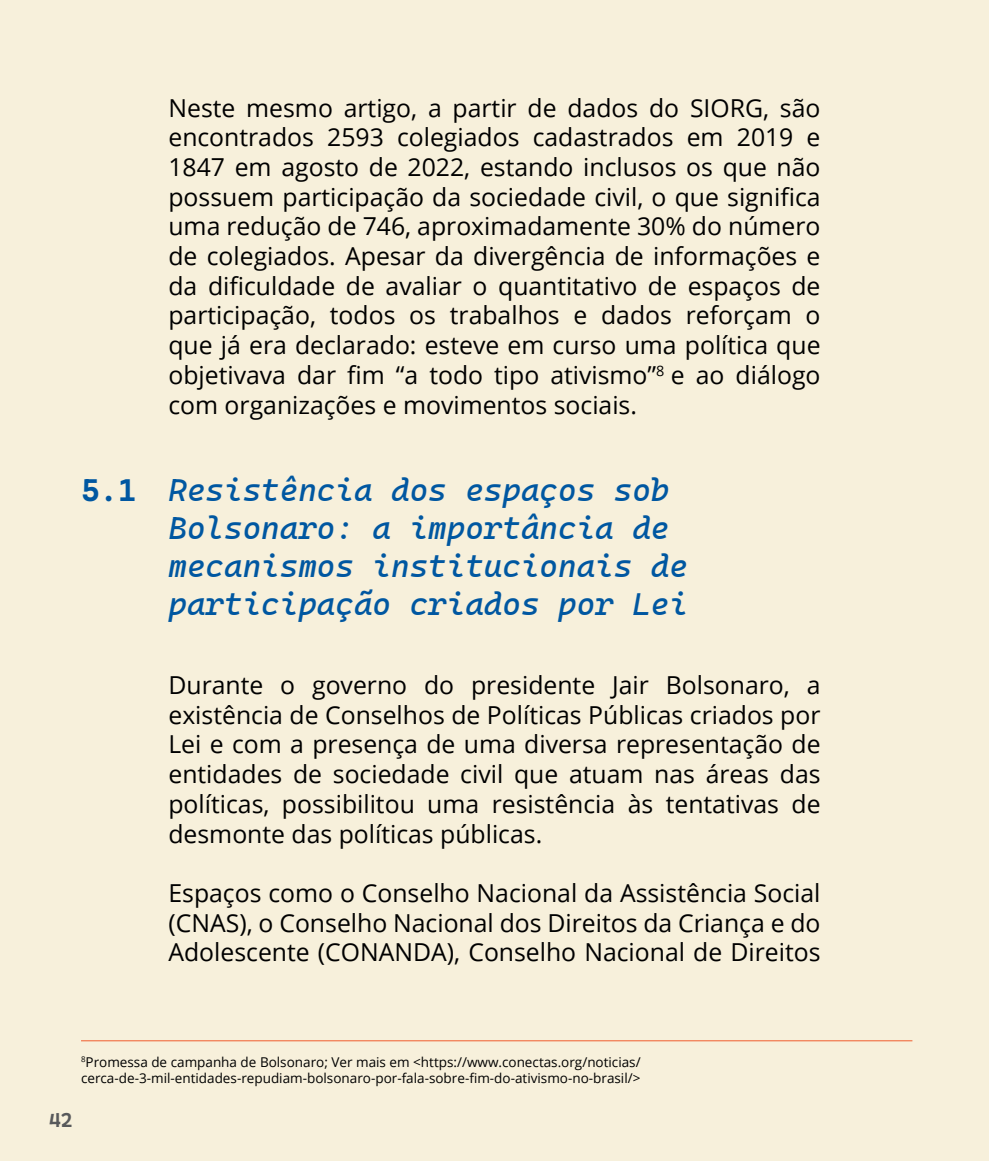
<style>
.page{position:relative;width:989px;height:1161px;background:#f7f0db}
.page>*{position:absolute;margin:0;border:0;box-sizing:border-box;transform-origin:0 0}
.t1{font:italic 31.72px/38px "Cascadia Code";color:#0057a1}
.t2{font:31.72px "Cascadia Code";color:#0057a1}
.t3{font:24.75px/29.7px "Open Sans";color:#000;text-align:justify}
.t4{font:20.25px "Cascadia Code";color:#58595b}
.t5{font:13.5px/16.2px "Open Sans";color:#000}
</style>
<div class="page">
<hr style="left:81px;top:1040px;width:831px;height:1px;background:#f05c2e">
<p class="t2" style="left:81px;top:465px;width:57px">5.1</p>
<p class="t3" style="left:168px;top:92px;width:653px">Neste mesmo artigo, a partir de dados do SIORG, são encontrados 2593 colegiados cadastrados em 2019 e 1847 em agosto de 2022, estando inclusos os que não possuem participação da sociedade civil, o que significa uma redução de 746, aproximadamente 30% do número de colegiados. Apesar da divergência de informações e da dificuldade de avaliar o quantitativo de espaços de participação, todos os trabalhos e dados reforçam o que já era declarado: esteve em curso uma política que objetivava dar fim “a todo tipo ativismo”<sup>8</sup> e ao diálogo com organizações e movimentos sociais.</p>
<p class="t1" style="left:168px;top:470px;width:521px">Resistência dos espaços sob<br>Bolsonaro: a importância de mecanismos institucionais de participação criados por Lei</p>
<p class="t3" style="left:168px;top:669px;width:653px">Durante o governo do presidente Jair Bolsonaro, a existência de Conselhos de Políticas Públicas criados por Lei e com a presença de uma diversa representação de entidades de sociedade civil que atuam nas áreas das políticas, possibilitou uma resistência às tentativas de desmonte das políticas públicas.</p>
<p class="t3" style="left:168px;top:877px;width:653px">Espaços como o Conselho Nacional da Assistência Social (CNAS), o Conselho Nacional dos Direitos da Criança e do Adolescente (CONANDA), Conselho Nacional de Direitos</p>
<p class="t5" style="left:81px;top:1053px;width:561px"><sup>8</sup>Promessa de campanha de Bolsonaro; Ver mais em &lt;https://www.conectas.org/noticias/ cerca-de-3-mil-entidades-repudiam-bolsonaro-por-fala-sobre-fim-do-ativismo-no-brasil/&gt;</p>
<p class="t4" style="left:49px;top:1104px;width:25px">42</p>
</div>
